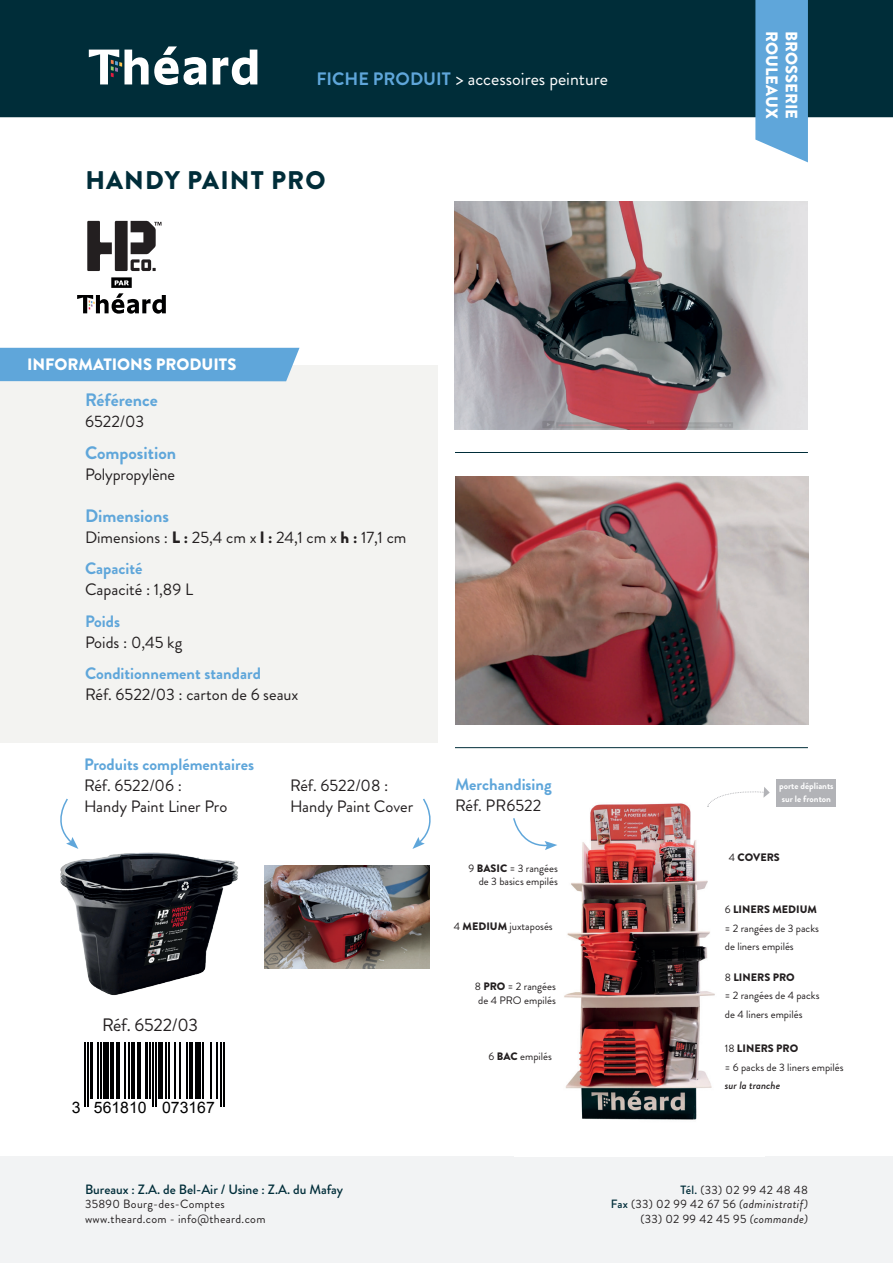
<style>
.page{position:relative;width:893px;height:1263px;background:#fff}
.page>*{position:absolute;margin:0;border:0;box-sizing:border-box;transform-origin:0 0}
.t1{font:900 25.5px "Brandon Grotesque";letter-spacing:.045em;color:#002d39}
.t2{font:18px "Brandon Grotesque";color:#fff}
.t3{font:700 18px "Brandon Grotesque";color:#5fa6da}
.t4{font:18px "Brandon Grotesque";letter-spacing:-.01em;color:#231f20}
.t5{font:16.5px/31.5px "Brandon Grotesque";color:#231f20}
.t6{font:700 16.5px "Brandon Grotesque";color:#5fa6da}
.t7{font:900 16.5px "Brandon Grotesque";color:#fff}
.t8{font:15.75px "Arial";color:#000001}
.t9{font:500 13.5px "Brandon Grotesque";color:#002d39}
.t10{font:12px/14.4px "Brandon Grotesque";letter-spacing:.025em;color:#231f20}
.t11{font:10.8px/18.5px "Brandon Grotesque";color:#231f20}
.t12{font:italic 500 10.8px "Brandon Grotesque";color:#231f20}
.t13{font:900 10.8px "Brandon Grotesque";color:#231f20}
.t14{font:700 9.3px/13px "Brandon Grotesque";color:#fff}
.s1{font-weight:700;color:#5fa6da}
.s2{font-weight:900}
.s3{font-weight:400}
.s4{font-weight:500;color:#002d39}
.s5{font-style:italic}
</style>
<div class="page">
<div style="left:0;top:0;width:893px;height:117px;background:#002d39"></div>
<svg style="left:213px;top:50px;width:44px;height:35px"></svg>
<svg style="left:89px;top:46px;width:117px;height:39px"></svg>
<svg style="left:755px;top:0;width:53px;height:162px;background:#69abdb"></svg>
<img style="left:455px;top:201px;width:353px;height:228px">
<hr style="left:455px;top:452px;width:353px;height:1px;background:#002d39">
<hr style="left:455px;top:747px;width:353px;height:1px;background:#002d39">
<img style="left:455px;top:476px;width:353px;height:249px">
<div style="left:0;top:365px;width:438px;height:377px;background:#f3f3f1"></div>
<div style="left:0;top:348px;width:299px;height:33px;background:#5fa6da"></div>
<svg style="left:77px;top:277px;width:89px;height:37px"></svg>
<svg style="left:87px;top:221px;width:74px;height:50px"></svg>
<img style="left:60px;top:848px;width:179px;height:148px">
<hr style="left:84px;top:1042px;width:1px;height:65px;background:#000001">
<hr style="left:87px;top:1042px;width:1px;height:65px;background:#000001">
<hr style="left:90px;top:1042px;width:3px;height:57px;background:#000001">
<hr style="left:97px;top:1042px;width:2px;height:57px;background:#000001">
<hr style="left:100px;top:1042px;width:2px;height:57px;background:#000001">
<div style="left:103px;top:1042px;width:6px;height:57px;background:#000001"></div>
<hr style="left:111px;top:1042px;width:3px;height:57px;background:#000001">
<hr style="left:116px;top:1042px;width:4px;height:57px;background:#000001">
<hr style="left:124px;top:1042px;width:1px;height:57px;background:#000001">
<hr style="left:129px;top:1042px;width:1px;height:57px;background:#000001">
<hr style="left:131px;top:1042px;width:3px;height:57px;background:#000001">
<hr style="left:137px;top:1042px;width:3px;height:57px;background:#000001">
<hr style="left:145px;top:1042px;width:3px;height:57px;background:#000001">
<hr style="left:149px;top:1042px;width:2px;height:57px;background:#000001">
<hr style="left:152px;top:1042px;width:2px;height:65px;background:#000001">
<hr style="left:155px;top:1042px;width:2px;height:65px;background:#000001">
<div style="left:158px;top:1042px;width:5px;height:57px;background:#000001"></div>
<hr style="left:166px;top:1042px;width:1px;height:57px;background:#000001">
<hr style="left:168px;top:1042px;width:2px;height:57px;background:#000001">
<hr style="left:174px;top:1042px;width:2px;height:57px;background:#000001">
<hr style="left:179px;top:1042px;width:1px;height:57px;background:#000001">
<hr style="left:186px;top:1042px;width:2px;height:57px;background:#000001">
<hr style="left:189px;top:1042px;width:3px;height:57px;background:#000001">
<hr style="left:195px;top:1042px;width:3px;height:57px;background:#000001">
<hr style="left:200px;top:1042px;width:1px;height:57px;background:#000001">
<hr style="left:203px;top:1042px;width:1px;height:57px;background:#000001">
<hr style="left:210px;top:1042px;width:1px;height:57px;background:#000001">
<hr style="left:216px;top:1042px;width:1px;height:57px;background:#000001">
<hr style="left:220px;top:1042px;width:2px;height:65px;background:#000001">
<hr style="left:223px;top:1042px;width:2px;height:65px;background:#000001">
<svg style="left:60px;top:798px;width:18px;height:51px"></svg>
<svg style="left:412px;top:798px;width:19px;height:51px"></svg>
<div style="left:0;top:1157px;width:893px;height:106px;background:#f2f3f4"></div>
<img style="left:264px;top:866px;width:165px;height:102px">
<img style="left:564px;top:803px;width:151px;height:317px">
<svg style="left:707px;top:787px;width:63px;height:20px"></svg>
<div style="left:776px;top:779px;width:60px;height:27px;background:#b2b3b7"></div>
<svg style="left:513px;top:818px;width:44px;height:32px"></svg>
<h2 class="t2" style="left:316px;top:66px;width:293px"><span class="s1">FICHE PRODUIT</span> &gt; accessoires peinture</h2>
<h1 class="t1" style="left:85px;top:162px;width:242px">HANDY PAINT PRO</h1>
<h3 class="t7" style="left:27px;top:353px;width:211px">INFORMATIONS PRODUITS</h3>
<h2 class="t3" style="left:85px;top:387px;width:74px">Référence</h2>
<h3 class="t5" style="left:85px;top:406px;width:61px">6522/03</h3>
<h2 class="t3" style="left:85px;top:440px;width:93px">Composition</h2>
<h3 class="t5" style="left:85px;top:459px;width:92px">Polypropylène</h3>
<h2 class="t3" style="left:85px;top:503px;width:85px">Dimensions</h2>
<h3 class="t5" style="left:85px;top:522px;width:323px">Dimensions : <span class="s2">L :</span> 25,4 cm x <span class="s2">l :</span> 24,1 cm x <span class="s2">h :</span> 17,1 cm<br><span class="s1">Capacité</span></h3>
<h3 class="t5" style="left:85px;top:574px;width:110px">Capacité : 1,89 L</h3>
<h3 class="t6" style="left:85px;top:609px;width:37px">Poids</h3>
<h3 class="t5" style="left:85px;top:627px;width:99px">Poids : 0,45 kg</h3>
<h3 class="t6" style="left:85px;top:662px;width:177px">Conditionnement standard</h3>
<h3 class="t5" style="left:85px;top:679px;width:215px">Réf. 6522/03 : carton de 6 seaux</h3>
<h3 class="t6" style="left:84px;top:752px;width:172px">Produits complémentaires</h3>
<h3 class="t5" style="left:84px;top:769px;width:99px">Réf. 6522/06 :</h3>
<h3 class="t5" style="left:290px;top:769px;width:100px">Réf. 6522/08 :</h3>
<h3 class="t5" style="left:84px;top:790px;width:145px">Handy Paint Liner Pro</h3>
<h3 class="t5" style="left:290px;top:790px;width:125px">Handy Paint Cover</h3>
<h2 class="t4" style="left:102px;top:1012px;width:97px">Réf. 6522/03</h2>
<h3 class="t8" style="left:71px;top:1097px;width:145px">3 561810 073167</h3>
<h3 class="t6" style="left:455px;top:772px;width:98px">Merchandising</h3>
<h3 class="t5" style="left:455px;top:790px;width:88px">Réf. PR6522</h3>
<p class="t11" style="left:469px;top:861px;width:91px;line-height:14px;text-align:right">9 <span class="s2">BASIC</span> = 3 rangées de 3 basics empilés</p>
<p class="t11" style="left:454px;top:917px;width:100px">4 <span class="s2">MEDIUM</span> juxtaposés</p>
<p class="t11" style="left:475px;top:979px;width:83px;line-height:14px;text-align:center">8 <span class="s2">PRO</span> = 2 rangées de 4 PRO empilés</p>
<p class="t11" style="left:489px;top:1047px;width:65px">6 <span class="s2">BAC</span> empilés</p>
<h3 class="t7" style="left:783px;top:31px;width:89px;rotate:90deg">ROULEAUX</h3>
<h3 class="t7" style="left:803px;top:31px;width:90px;rotate:90deg">BROSSERIE</h3>
<p class="t14" style="left:779px;top:779px;width:56px">porte dépliants sur le fronton</p>
<p class="t13" style="left:729px;top:849px;width:53px"><span class="s3">4</span> COVERS</p>
<p class="t11" style="left:725px;top:900px;width:96px">6 <span class="s2">LINERS MEDIUM </span>= 2 rangées de 3 packs de liners empilés</p>
<p class="t11" style="left:725px;top:968px;width:96px">8 <span class="s2">LINERS PRO<br></span>= 2 rangées de 4 packs de 4 liners empilés</p>
<p class="t11" style="left:725px;top:1039px;width:120px">18 <span class="s2">LINERS PRO<br></span>= 6 packs de 3 liners empilés</p>
<p class="t12" style="left:725px;top:1078px;width:57px">sur la tranche</p>
<p class="t9" style="left:85px;top:1180px;width:260px">Bureaux : Z.A. de Bel-Air / Usine : Z.A. du Mafay</p>
<p class="t10" style="left:85px;top:1197px;width:182px">35890 Bourg-des-Comptes www.theard.com - info@theard.com</p>
<p class="t10" style="left:611px;top:1182px;width:199px;text-align:right"><span class="s4">Tél.</span> (33) 02 99 42 48 48<br><span class="s4">Fax</span> (33) 02 99 42 67 56 <span class="s5">(administratif) </span>(33) 02 99 42 45 95 <span class="s5">(commande)</span></p>
</div>
